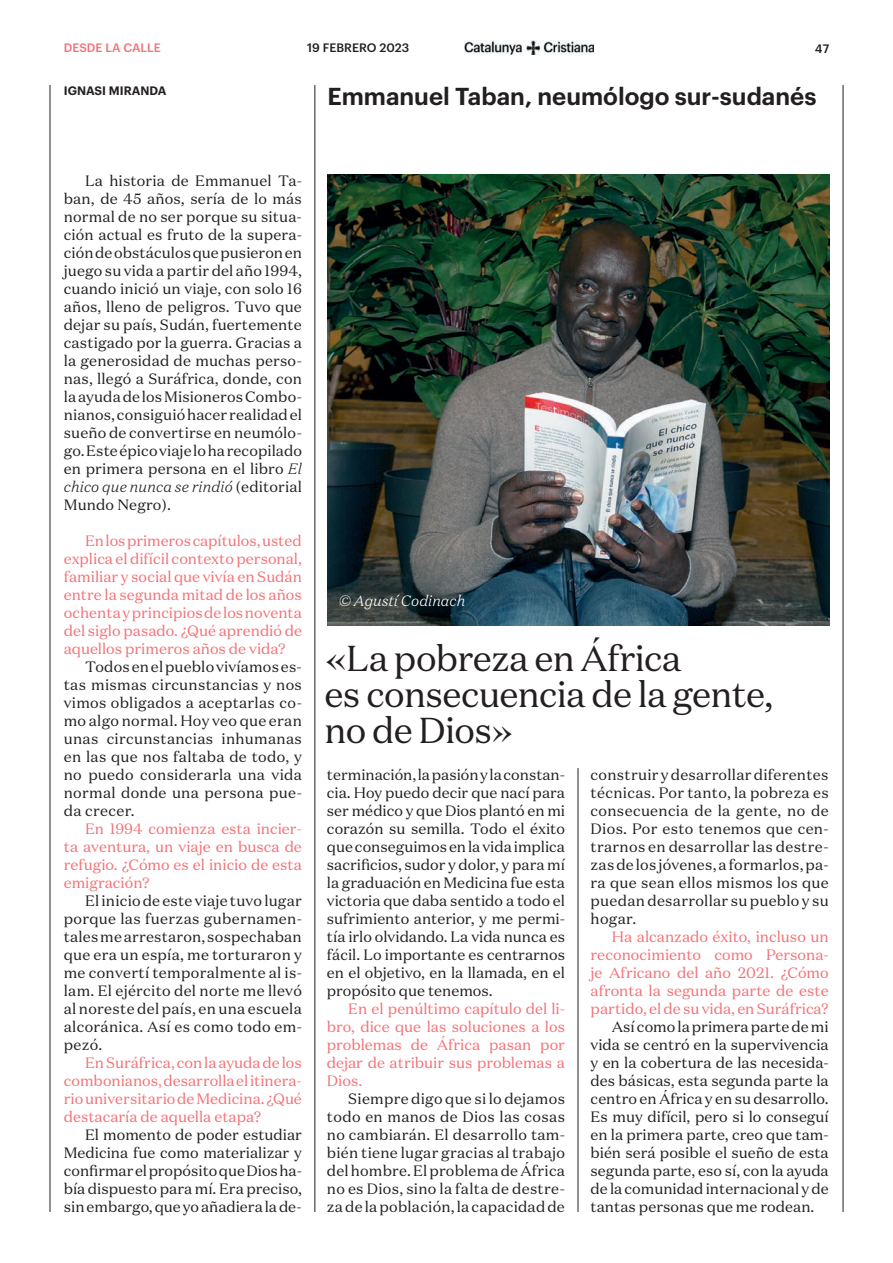
<style>
.page{position:relative;width:893px;height:1263px;background:#fff}
.page>*{position:absolute;margin:0;border:0;box-sizing:border-box;transform-origin:0 0}
.t1{font:36px/36px "Domaine Text";letter-spacing:-.02em;color:#231f20}
.t2{font:600 24px "Graphik";color:#231f20}
.t3{font:15px/18px "Domaine Text";letter-spacing:.015em;color:#231f20;text-align:justify}
.t4{font:15px/18px "Domaine Text";color:#f27278;text-align:justify}
.t5{font:italic 300 15px "Domaine Text";color:#fff}
.t6{font:500 12px "Graphik";color:#231f20}
.t7{font:600 12px "Graphik";color:#231f20}
.t8{font:500 12px "Graphik";color:#f27278}
.s1{font-weight:300;font-style:italic}
</style>
<div class="page">
<img style="left:464px;top:41px;width:130px;height:14px">
<hr style="left:315px;top:85px;width:1px;height:1127px;background:#231f20">
<hr style="left:578px;top:768px;width:1px;height:444px;background:#231f20">
<img style="left:328px;top:174px;width:502px;height:451px">
<hr style="left:50px;top:85px;width:1px;height:1127px;background:#231f20">
<hr style="left:843px;top:85px;width:1px;height:1127px;background:#231f20">
<p class="t8" style="left:64px;top:39px;width:98px">DESDE LA CALLE</p>
<p class="t6" style="left:307px;top:38px;width:103px">19 FEBRERO 2023</p>
<p class="t6" style="left:815px;top:39px;width:16px">47</p>
<p class="t7" style="left:64px;top:81px;width:104px">IGNASI MIRANDA</p>
<h2 class="t2" style="left:327px;top:78px;width:491px">Emmanuel Taban, neumólogo sur-sudanés</h2>
<p class="t3" style="left:64px;top:172px;width:240px;text-indent:21px">La historia de Emmanuel Ta&shy;ban, de 45 años, sería de lo más normal de no ser porque su situa&shy;ción actual es fruto de la supera&shy;ción de obstáculos que pusieron en juego su vida a partir del año 1994, cuando inició un viaje, con solo 16 años, lleno de peligros. Tuvo que dejar su país, Sudán, fuertemente castigado por la guerra. Gracias a la generosidad de muchas perso&shy;nas, llegó a Suráfrica, donde, con la ayuda de los Misioneros Combo&shy;nianos, consiguió hacer realidad el sueño de convertirse en neumólo&shy;go. Este épico viaje lo ha recopilado en primera persona en el libro <span class="s1">El chico que nunca se rindió</span> (editorial Mundo Negro).</p>
<p class="t4" style="left:64px;top:532px;width:240px;text-indent:21px">En los primeros capítulos, usted explica el difícil contexto personal, familiar y social que vivía en Sudán entre la segunda mitad de los años ochenta y principios de los noventa del siglo pasado. ¿Qué aprendió de aquellos primeros años de vida?</p>
<p class="t3" style="left:64px;top:658px;width:240px;text-indent:21px">Todos en el pueblo vivíamos es&shy;tas mismas circunstancias y nos vimos obligados a aceptarlas co&shy;mo algo normal. Hoy veo que eran unas circunstancias inhumanas en las que nos faltaba de todo, y no puedo considerarla una vida normal donde una persona pue&shy;da crecer.</p>
<p class="t4" style="left:64px;top:820px;width:240px;text-indent:21px">En 1994 comienza esta incier&shy;ta aventura, un viaje en busca de refugio. ¿Cómo es el inicio de esta emigración?</p>
<p class="t3" style="left:64px;top:892px;width:240px;text-indent:21px">El inicio de este viaje tuvo lugar porque las fuerzas gubernamen&shy;tales me arrestaron, sospechaban que era un espía, me torturaron y me convertí temporalmente al is&shy;lam. El ejército del norte me llevó al noreste del país, en una escuela alcoránica. Así es como todo em&shy;pezó.</p>
<p class="t4" style="left:64px;top:1054px;width:240px;text-indent:21px">En Suráfrica, con la ayuda de los combonianos, desarrolla el itinera&shy;rio universitario de Medicina. ¿Qué destacaría de aquella etapa?</p>
<p class="t3" style="left:64px;top:1126px;width:240px;text-indent:21px">El momento de poder estudiar Medicina fue como materializar y confirmar el propósito que Dios ha&shy;bía dispuesto para mí. Era preciso, sin embargo, que yo añadiera la de-</p>
<p class="t5" style="left:339px;top:591px;width:128px">© Agustí Codinach</p>
<h1 class="t1" style="left:325px;top:640px;width:450px">«La pobreza en África<br>es consecuencia de la gente, no de Dios»</h1>
<p class="t3" style="left:327px;top:765px;width:240px">terminación, la pasión y la constan&shy;cia. Hoy puedo decir que nací para ser médico y que Dios plantó en mi corazón su semilla. Todo el éxito que conseguimos en la vida implica sacrificios, sudor y dolor, y para mí la graduación en Medicina fue esta victoria que daba sentido a todo el sufrimiento anterior, y me permi&shy;tía irlo olvidando. La vida nunca es fácil. Lo importante es centrarnos en el objetivo, en la llamada, en el propósito que tenemos.</p>
<p class="t4" style="left:327px;top:999px;width:240px;text-indent:21px">En el penúltimo capítulo del li&shy;bro, dice que las soluciones a los problemas de África pasan por dejar de atribuir sus problemas a Dios.</p>
<p class="t3" style="left:327px;top:1089px;width:240px;text-indent:21px">Siempre digo que si lo dejamos todo en manos de Dios las cosas no cambiarán. El desarrollo tam&shy;bién tiene lugar gracias al trabajo del hombre. El problema de África no es Dios, sino la falta de destre&shy;za de la población, la capacidad de</p>
<p class="t3" style="left:591px;top:765px;width:240px">construir y desarrollar diferentes técnicas. Por tanto, la pobreza es consecuencia de la gente, no de Dios. Por esto tenemos que cen&shy;trarnos en desarrollar las destre&shy;zas de los jóvenes, a formarlos, pa&shy;ra que sean ellos mismos los que puedan desarrollar su pueblo y su hogar.</p>
<p class="t4" style="left:591px;top:927px;width:240px;text-indent:21px">Ha alcanzado éxito, incluso un reconocimiento como Persona&shy;je Africano del año 2021. ¿Cómo afronta la segunda parte de este partido, el de su vida, en Suráfrica?</p>
<p class="t3" style="left:591px;top:1017px;width:240px;text-indent:21px">Así como la primera parte de mi vida se centró en la supervivencia y en la cobertura de las necesida&shy;des básicas, esta segunda parte la centro en África y en su desarrollo.<br>Es muy difícil, pero si lo conseguí en la primera parte, creo que tam&shy;bién será posible el sueño de esta segunda parte, eso sí, con la ayuda de la comunidad internacional y de tantas personas que me rodean.</p>
</div>
